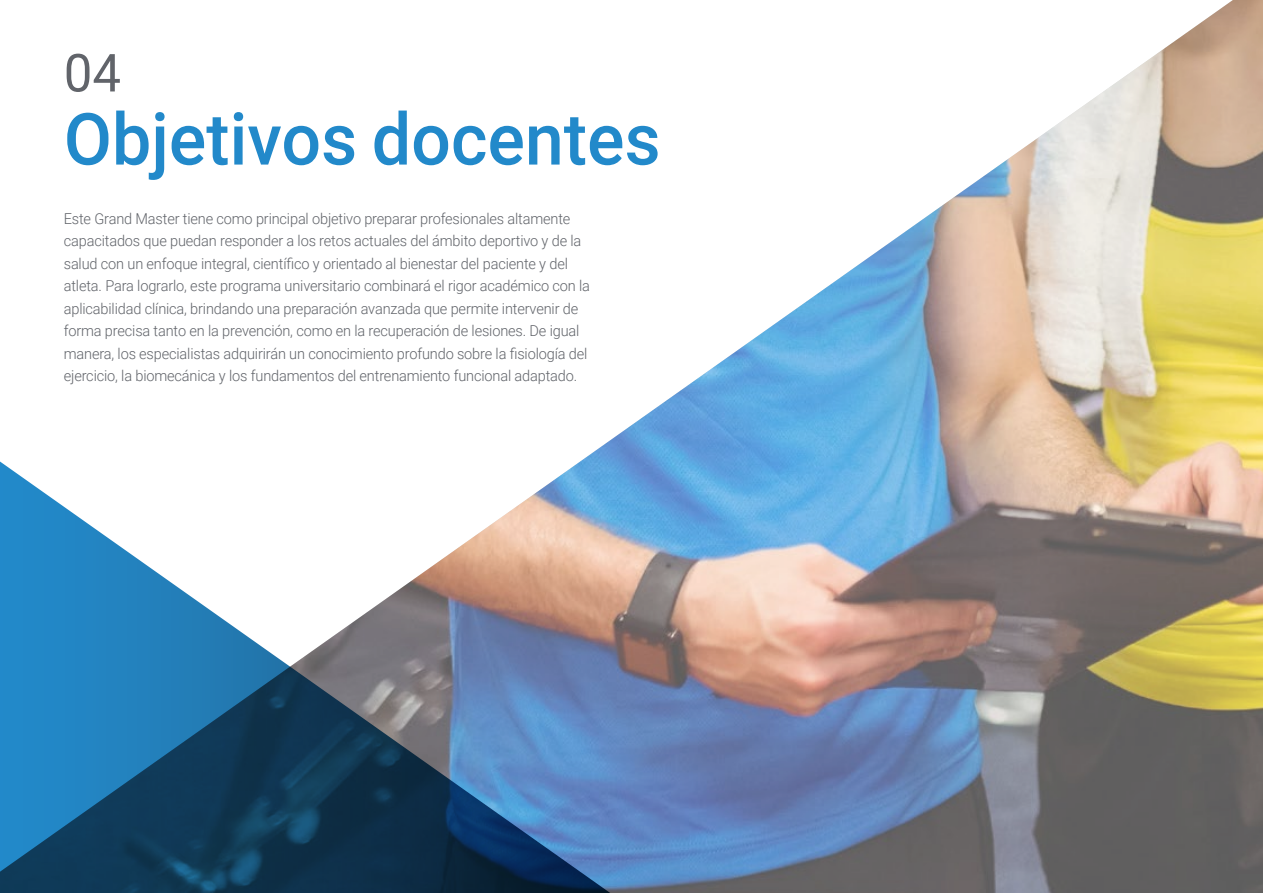
<style>
.page{position:relative;width:1263px;height:893px;background:#fff}
.page>*{position:absolute;margin:0;border:0;box-sizing:border-box;transform-origin:0 0}
.t1{font:500 72px "Roboto";color:#2289ca}
.t2{font:52.5px "Roboto";color:#61646a}
.t3{font:300 15px/22.5px "Roboto";letter-spacing:-.01em;color:#61646a}
</style>
<div class="page">
<img style="left:602px;top:0;width:661px;height:893px">
<svg style="left:0;top:446px;width:640px;height:447px"></svg>
<h2 class="t2" style="left:64px;top:36px;width:59px">04</h2>
<h1 class="t1" style="left:64px;top:89px;width:598px">Objetivos docentes</h1>
<p class="t3" style="left:64px;top:207px;width:528px">Este Grand Master tiene como principal objetivo preparar profesionales altamente capacitados que puedan responder a los retos actuales del ámbito deportivo y de la salud con un enfoque integral, científico y orientado al bienestar del paciente y del atleta. Para lograrlo, este programa universitario combinará el rigor académico con la aplicabilidad clínica, brindando una preparación avanzada que permite intervenir de forma precisa tanto en la prevención, como en la recuperación de lesiones. De igual manera, los especialistas adquirirán un conocimiento profundo sobre la fisiología del ejercicio, la biomecánica y los fundamentos del entrenamiento funcional adaptado.</p>
</div>
